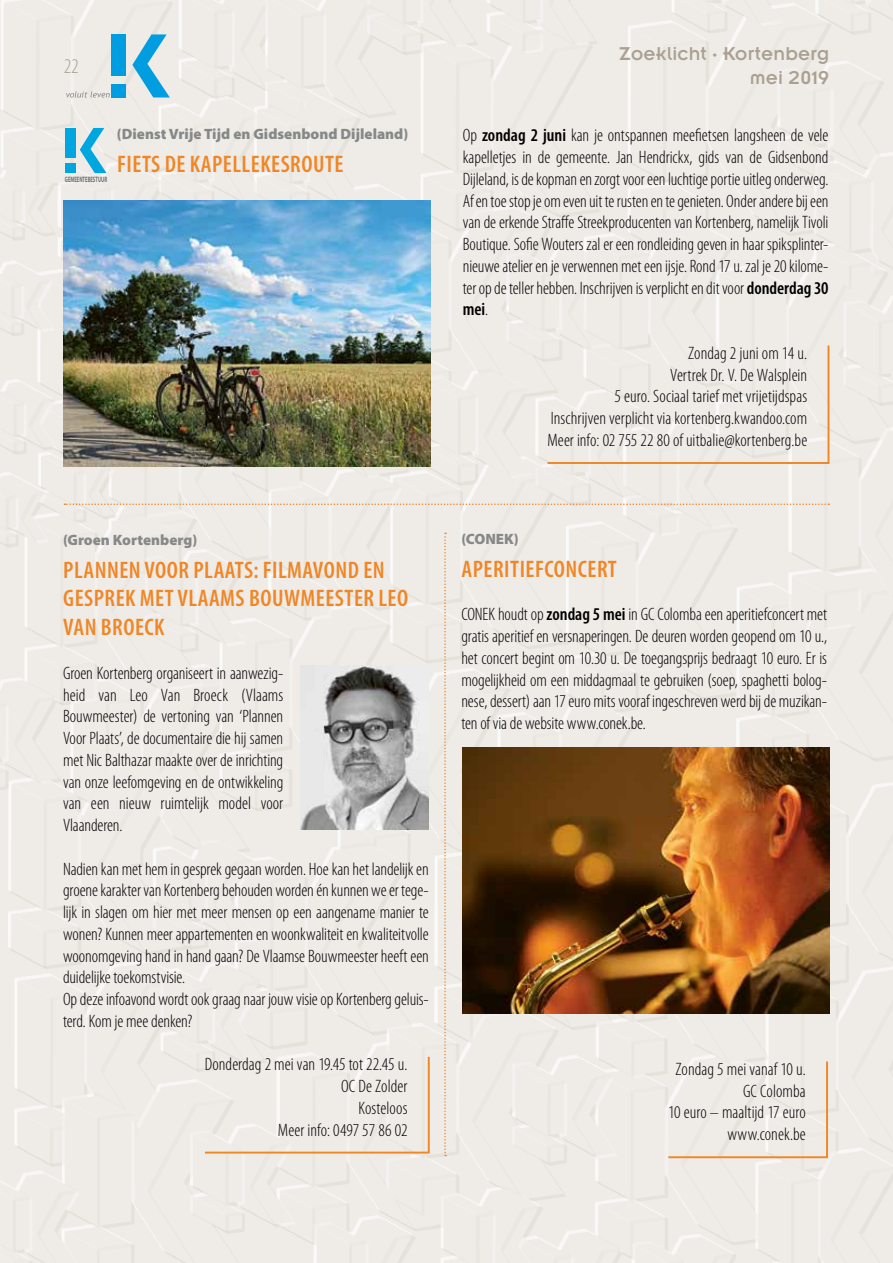
<style>
.page{position:relative;width:893px;height:1263px;background:#efece8}
.page>*{position:absolute;margin:0;border:0;box-sizing:border-box;transform-origin:0 0}
.t1{font:600 condensed 24px/28.8px "Myriad Pro";letter-spacing:.02em;color:#ef8727}
.t2{font:300 condensed 21px "Myriad Pro";color:#aaa092}
.t3{font:20.4px/24.6px "Insignia LT Std";letter-spacing:.01em;color:#aaa092;text-align:right}
.t4{font:300 condensed 18px/21.8px "Myriad Pro";letter-spacing:-.005em;color:#000;text-align:justify}
.t5{font:900 15px "Myriad Pro";color:#878988}
.t6{font:700 7.8px "Myriad Pro";color:#6f7070;scale:.6 1}
.s1{font-weight:600}
</style>
<div class="page">
<svg style="left:132px;top:34px;width:38px;height:63px"></svg>
<div style="left:112px;top:84px;width:14px;height:13px;background:#009ee0"></div>
<div style="left:112px;top:34px;width:14px;height:42px;background:#009ee0"></div>
<svg style="left:66px;top:91px;width:44px;height:7px"></svg>
<svg style="left:546px;top:343px;width:284px;height:122px"></svg>
<svg style="left:80px;top:128px;width:27px;height:45px"></svg>
<div style="left:65px;top:163px;width:10px;height:10px;background:#00a6e0"></div>
<div style="left:65px;top:128px;width:10px;height:30px;background:#00a6e0"></div>
<img style="left:63px;top:200px;width:367px;height:267px">
<svg style="left:64px;top:503px;width:765px;height:2px"></svg>
<svg style="left:444px;top:533px;width:2px;height:623px"></svg>
<svg style="left:203px;top:1055px;width:228px;height:99px"></svg>
<svg style="left:666px;top:1059px;width:163px;height:100px"></svg>
<img style="left:300px;top:665px;width:129px;height:164px">
<img style="left:463px;top:747px;width:367px;height:267px">
<p class="t2" style="left:64px;top:54px;width:17px">22</p>
<p class="t6" style="left:65px;top:174px;width:72px">GEMEENTEBESTUUR</p>
<p class="t5" style="left:117px;top:126px;width:293px">(Dienst Vrije Tijd en Gidsenbond Dijleland)</p>
<h1 class="t1" style="left:117px;top:150px;width:228px">FIETS DE KAPELLEKESROUTE</h1>
<p class="t3" style="left:619px;top:41px;width:212px">Zoeklicht · Kortenberg mei 2019</p>
<p class="t4" style="left:463px;top:125px;width:367px">Op <span class="s1">zondag 2 juni</span> kan je ontspannen meefietsen langsheen de vele kapelletjes in de gemeente. Jan Hendrickx, gids van de Gidsenbond Dijleland, is de kopman en zorgt voor een luchtige portie uitleg onderweg.<br>Af en toe stop je om even uit te rusten en te genieten. Onder andere bij een van de erkende Straffe Streekproducenten van Kortenberg, namelijk Tivoli Boutique. Sofie Wouters zal er een rondleiding geven in haar spiksplinter&shy;nieuwe atelier en je verwennen met een ijsje. Rond 17 u. zal je 20 kilome&shy;ter op de teller hebben. Inschrijven is verplicht en dit voor <span class="s1">donderdag 30 mei</span>.</p>
<p class="t4" style="left:547px;top:343px;width:261px;text-align:right">Zondag 2 juni om 14 u.<br>Vertrek Dr. V. De Walsplein<br>5 euro. Sociaal tarief met vrijetijdspas<br>Inschrijven verplicht via kortenberg.kwandoo.com Meer info: 02 755 22 80 of uitbalie@kortenberg.be</p>
<p class="t5" style="left:63px;top:531px;width:136px">(Groen Kortenberg)</p>
<h1 class="t1" style="left:63px;top:556px;width:346px">PLANNEN VOOR PLAATS: FILMAVOND EN<br>GESPREK MET VLAAMS BOUWMEESTER LEO<br>VAN BROECK</h1>
<p class="t4" style="left:63px;top:662px;width:222px">Groen Kortenberg organiseert in aanwezig&shy;heid van Leo Van Broeck (Vlaams Bouwmeester) de vertoning van ‘Plannen Voor Plaats’, de documentaire die hij samen met Nic Balthazar maakte over de inrichting van onze leefomgeving en de ontwikkeling van een nieuw ruimtelijk model voor Vlaanderen.</p>
<p class="t4" style="left:63px;top:858px;width:367px;text-align:left">Nadien kan met hem in gesprek gegaan worden. Hoe kan het landelijk en groene karakter van Kortenberg behouden worden én kunnen we er tege&shy;lijk in slagen om hier met meer mensen op een aangename manier te wonen? Kunnen meer appartementen en woonkwaliteit en kwaliteitvolle woonomgeving hand in hand gaan? De Vlaamse Bouwmeester heeft een duidelijke toekomstvisie.<br>Op deze infoavond wordt ook graag naar jouw visie op Kortenberg geluis&shy;terd. Kom je mee denken?</p>
<p class="t4" style="left:205px;top:1054px;width:204px;text-align:right">Donderdag 2 mei van 19.45 tot 22.45 u.<br>OC De Zolder<br>Kosteloos<br>Meer info: 0497 57 86 02</p>
<p class="t5" style="left:461px;top:530px;width:59px">(CONEK)</p>
<h1 class="t1" style="left:462px;top:555px;width:157px">APERITIEFCONCERT</h1>
<p class="t4" style="left:461px;top:604px;width:367px">CONEK houdt op <span class="s1">zondag 5 mei</span> in GC Colomba een aperitiefconcert met gratis aperitief en versnaperingen. De deuren worden geopend om 10 u., het concert begint om 10.30 u. De toegangsprijs bedraagt 10 euro. Er is mogelijkheid om een middagmaal te gebruiken (soep, spaghetti bolog&shy;nese, dessert) aan 17 euro mits vooraf ingeschreven werd bij de muzikan&shy;ten of via de website www.conek.be.</p>
<p class="t4" style="left:668px;top:1058px;width:139px;text-align:right">Zondag 5 mei vanaf 10 u.<br>GC Colomba<br>10 euro – maaltijd 17 euro www.conek.be</p>
</div>
